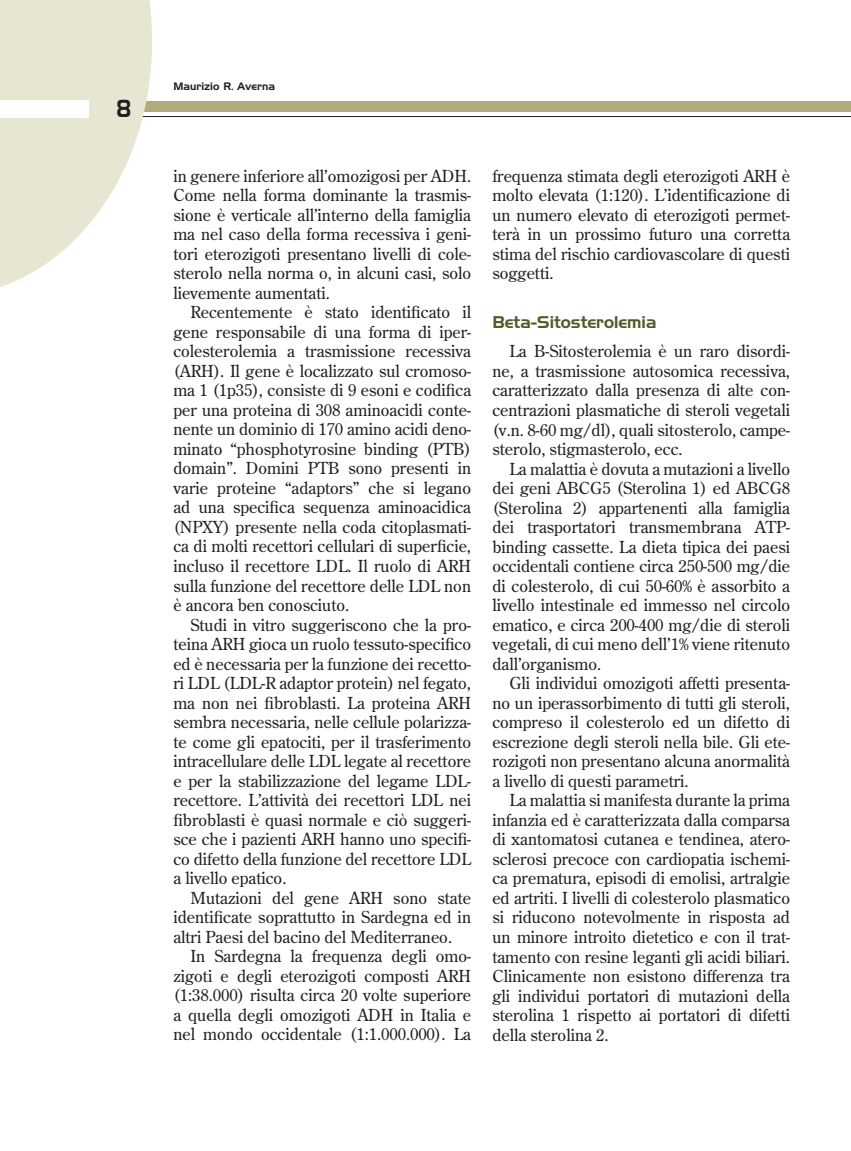
<style>
.page{position:relative;width:851px;height:1151px;background:#fff}
.page>*{position:absolute;margin:0;border:0;box-sizing:border-box;transform-origin:0 0}
.t1{font:24px "Handel Gothic BT";color:#231f20;scale:.8 1}
.t2{font:16.5px/19.5px "Century Old Style Std";color:#231f20;text-align:justify}
.t3{font:16.5px "Handel Gothic BT";color:#58582a}
.t4{font:10.5px "Handel Gothic BT";color:#231f20}
</style>
<div class="page">
<hr style="left:0;top:116px;width:851px;height:1px;background:#231f20">
<div style="left:0;top:101px;width:851px;height:10px;background:#b1aa7d"></div>
<svg style="left:0;top:0;width:152px;height:287px;fill:#e7e6d3"></svg>
<div style="left:0;top:100px;width:88px;height:17px;background:#fff"></div>
<h1 class="t1" style="left:117px;top:94px;width:19px">8</h1>
<p class="t4" style="left:173px;top:80px;width:103px">maurizio r. averna</p>
<p class="t2" style="left:173px;top:166px;width:299px">in genere inferiore all’omozigosi per ADH.<br>Come nella forma dominante la trasmis&shy;sione è verticale all’interno della famiglia ma nel caso della forma recessiva i geni&shy;tori eterozigoti presentano livelli di cole&shy;sterolo nella norma o, in alcuni casi, solo lievemente aumentati.</p>
<p class="t2" style="left:173px;top:302px;width:299px;text-indent:17px">Recentemente è stato identificato il gene responsabile di una forma di iper&shy;colesterolemia a trasmissione recessiva (ARH). Il gene è localizzato sul cromoso&shy;ma 1 (1p35), consiste di 9 esoni e codifica per una proteina di 308 aminoacidi conte&shy;nente un dominio di 170 amino acidi deno&shy;minato “phosphotyrosine binding (PTB) domain”. Domini PTB sono presenti in varie proteine “adaptors” che si legano ad una specifica sequenza aminoacidica (NPXY) presente nella coda citoplasmati&shy;ca di molti recettori cellulari di superficie, incluso il recettore LDL. Il ruolo di ARH sulla funzione del recettore delle LDL non è ancora ben conosciuto.</p>
<p class="t2" style="left:173px;top:614px;width:299px;text-indent:17px">Studi in vitro suggeriscono che la pro&shy;teina ARH gioca un ruolo tessuto-specifico ed è necessaria per la funzione dei recetto&shy;ri LDL (LDL-R adaptor protein) nel fegato, ma non nei fibroblasti. La proteina ARH sembra necessaria, nelle cellule polarizza&shy;te come gli epatociti, per il trasferimento intracellulare delle LDL legate al recettore e per la stabilizzazione del legame LDL&shy;recettore. L’attività dei recettori LDL nei fibroblasti è quasi normale e ciò suggeri&shy;sce che i pazienti ARH hanno uno specifi&shy;co difetto della funzione del recettore LDL a livello epatico.</p>
<p class="t2" style="left:173px;top:887px;width:299px;text-indent:17px">Mutazioni del gene ARH sono state identificate soprattutto in Sardegna ed in altri Paesi del bacino del Mediterraneo.</p>
<p class="t2" style="left:173px;top:946px;width:299px;text-indent:17px">In Sardegna la frequenza degli omo&shy;zigoti e degli eterozigoti composti ARH (1:38.000) risulta circa 20 volte superiore a quella degli omozigoti ADH in Italia e nel mondo occidentale (1:1.000.000). La</p>
<p class="t2" style="left:492px;top:166px;width:299px">frequenza stimata degli eterozigoti ARH è molto elevata (1:120). L’identificazione di un numero elevato di eterozigoti permet&shy;terà in un prossimo futuro una corretta stima del rischio cardiovascolare di questi soggetti.</p>
<p class="t3" style="left:492px;top:312px;width:166px">Beta-sitosterolemia</p>
<p class="t2" style="left:492px;top:341px;width:299px;text-indent:17px">La B-Sitosterolemia è un raro disordi&shy;ne, a trasmissione autosomica recessiva, caratterizzato dalla presenza di alte con&shy;centrazioni plasmatiche di steroli vegetali (v.n. 8-60 mg/dl), quali sitosterolo, campe&shy;sterolo, stigmasterolo, ecc.</p>
<p class="t2" style="left:492px;top:458px;width:299px;text-indent:17px">La malattia è dovuta a mutazioni a livello dei geni ABCG5 (Sterolina 1) ed ABCG8 (Sterolina 2) appartenenti alla famiglia dei trasportatori transmembrana ATP&shy;binding cassette. La dieta tipica dei paesi occidentali contiene circa 250-500 mg/die di colesterolo, di cui 50-60% è assorbito a livello intestinale ed immesso nel circolo ematico, e circa 200-400 mg/die di steroli vegetali, di cui meno dell’1% viene ritenuto dall’organismo.</p>
<p class="t2" style="left:492px;top:673px;width:299px;text-indent:17px">Gli individui omozigoti affetti presenta&shy;no un iperassorbimento di tutti gli steroli, compreso il colesterolo ed un difetto di escrezione degli steroli nella bile. Gli ete&shy;rozigoti non presentano alcuna anormalità a livello di questi parametri.</p>
<p class="t2" style="left:492px;top:790px;width:299px;text-indent:17px">La malattia si manifesta durante la prima infanzia ed è caratterizzata dalla comparsa di xantomatosi cutanea e tendinea, atero&shy;sclerosi precoce con cardiopatia ischemi&shy;ca prematura, episodi di emolisi, artralgie ed artriti. I livelli di colesterolo plasmatico si riducono notevolmente in risposta ad un minore introito dietetico e con il trat&shy;tamento con resine leganti gli acidi biliari.<br>Clinicamente non esistono differenza tra gli individui portatori di mutazioni della sterolina 1 rispetto ai portatori di difetti della sterolina 2.</p>
</div>
